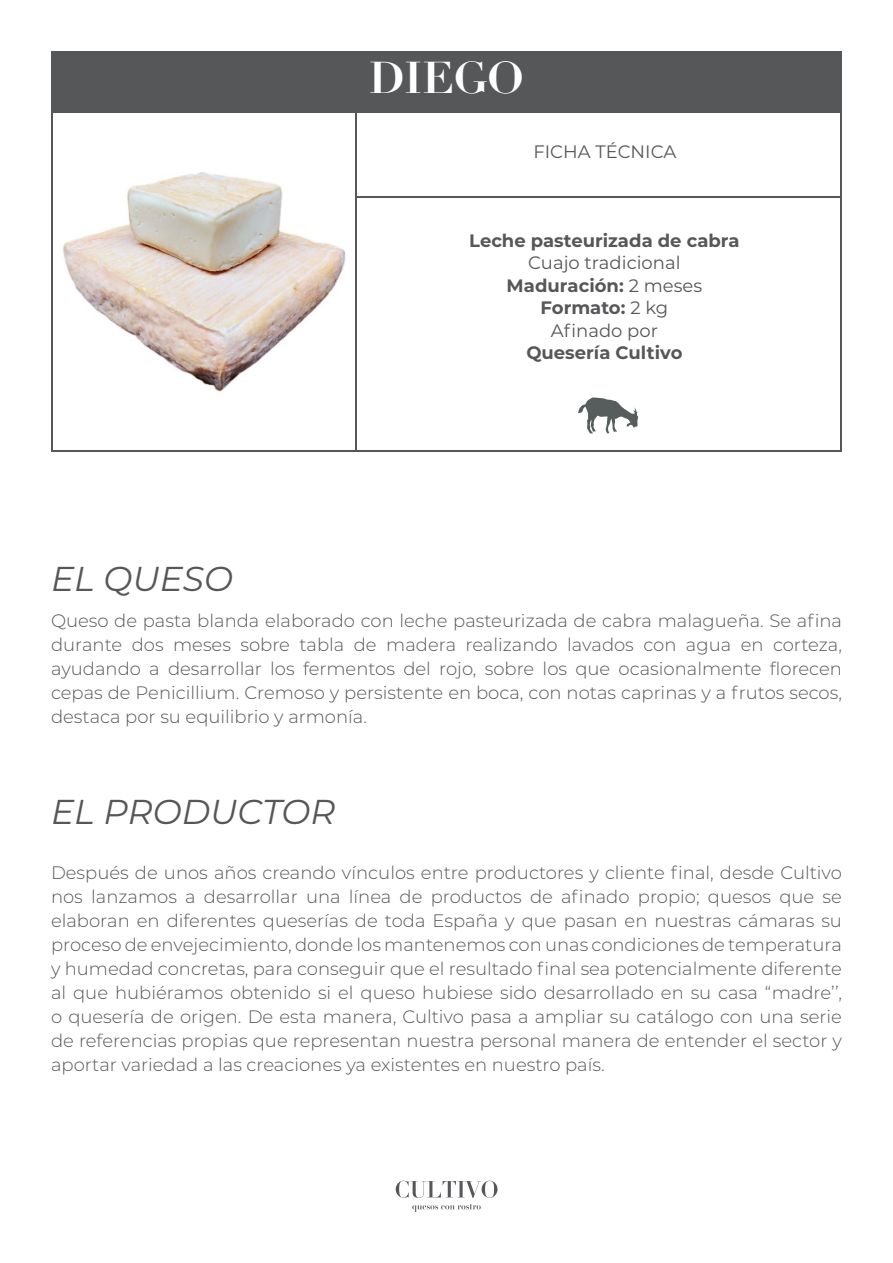
<style>
.page{position:relative;width:893px;height:1263px;background:#fff}
.page>*{position:absolute;margin:0;border:0;box-sizing:border-box;transform-origin:0 0}
.t1{font:700 43.5px "Didot";color:#fff}
.t2{font:italic 34.5px "Montserrat";color:#555759}
.t3{font:300 18px/24px "Montserrat";color:#555759;text-align:justify}
.t4{font:18px/22.5px "Montserrat";color:#555759;text-align:center}
.t5{font:700 18px "Montserrat";color:#555759}
.s1{font-weight:700}
</style>
<div class="page">
<div style="left:51px;top:51px;width:791px;height:62px;background:#555759"></div>
<hr style="left:51px;top:103px;width:2px;height:348px;background:#555759">
<hr style="left:356px;top:105px;width:1px;height:346px;background:#555759">
<hr style="left:840px;top:103px;width:2px;height:348px;background:#555759">
<hr style="left:51px;top:450px;width:791px;height:1px;background:#555759">
<hr style="left:356px;top:196px;width:485px;height:2px;background:#555759">
<svg style="left:396px;top:1181px;width:101px;height:17px"></svg>
<svg style="left:412px;top:1204px;width:69px;height:8px"></svg>
<img style="left:63px;top:172px;width:283px;height:220px">
<svg style="left:578px;top:397px;width:60px;height:37px"></svg>
<h1 class="t1" style="left:369px;top:50px;width:156px">DIEGO</h1>
<p class="t4" style="left:533px;top:140px;width:144px">FICHA TÉCNICA</p>
<h2 class="t2" style="left:51px;top:555px;width:183px">EL QUESO</h2>
<p class="t5" style="left:469px;top:227px;width:272px">Leche pasteurizada de cabra</p>
<p class="t4" style="left:507px;top:251px;width:197px">Cuajo tradicional<br><span class="s1">Maduración:</span> 2 meses<br><span class="s1">Formato:</span> 2 kg<br>Afinado por</p>
<p class="t5" style="left:526px;top:340px;width:158px">Quesería Cultivo</p>
<p class="t3" style="left:51px;top:608px;width:792px">Queso de pasta blanda elaborado con leche pasteurizada de cabra malagueña. Se afina durante dos meses sobre tabla de madera realizando lavados con agua en corteza, ayudando a desarrollar los fermentos del rojo, sobre los que ocasionalmente florecen cepas de Penicillium. Cremoso y persistente en boca, con notas caprinas y a frutos secos, destaca por su equilibrio y armonía.</p>
<h2 class="t2" style="left:51px;top:788px;width:286px">EL PRODUCTOR</h2>
<p class="t3" style="left:51px;top:860px;width:792px">Después de unos años creando vínculos entre productores y cliente final, desde Cultivo nos lanzamos a desarrollar una línea de productos de afinado propio; quesos que se elaboran en diferentes queserías de toda España y que pasan en nuestras cámaras su proceso de envejecimiento, donde los mantenemos con unas condiciones de temperatura y humedad concretas, para conseguir que el resultado final sea potencialmente diferente al que hubiéramos obtenido si el queso hubiese sido desarrollado en su casa “madre’’, o quesería de origen. De esta manera, Cultivo pasa a ampliar su catálogo con una serie de referencias propias que representan nuestra personal manera de entender el sector y aportar variedad a las creaciones ya existentes en nuestro país.</p>
</div>
